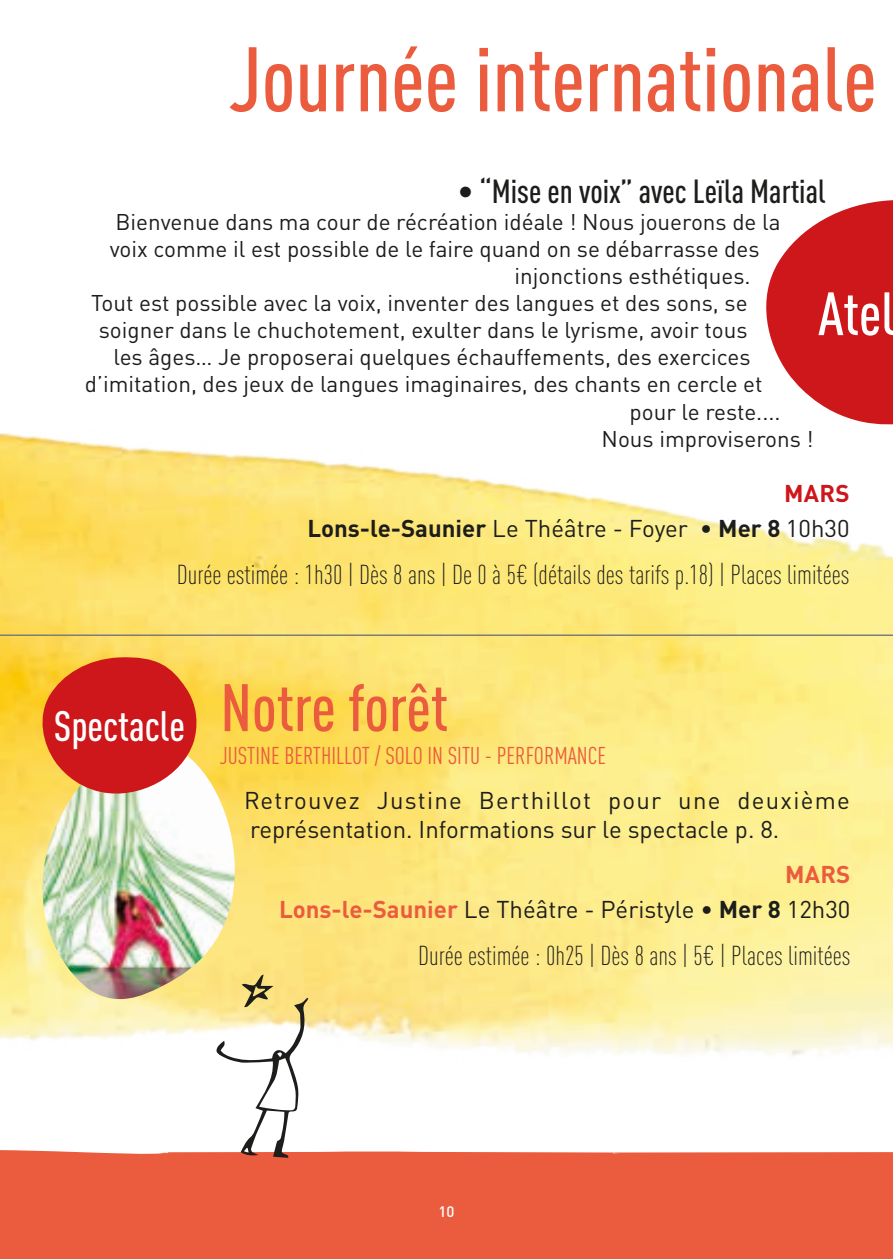
<style>
.page{position:relative;width:893px;height:1259px;background:#fff}
.page>*{position:absolute;margin:0;border:0;box-sizing:border-box;transform-origin:0 0}
.t1{font:500 condensed 90px "DINOT";color:#eb5c3f}
.t2{font:500 condensed 66px "DINOT";color:#eb5c3f}
.t3{font:500 condensed 60px "DINOT";color:#fff}
.t4{font:500 condensed 42px "DINOT";color:#fff}
.t5{font:500 condensed 33px "DINOT";color:#1d1d1b}
.t6{font:300 condensed 27px "DINOT";color:#1d1d1b}
.t7{font:24px/34.8px "DINOT";color:#1d1d1b;text-align:right}
.t8{font:condensed 24px "DINOT";color:#eb5c3f}
.t9{font:22.5px "DINOT";color:#1d1d1b}
.t10{font:500 15px "DINOT";color:#fff}
.s1{font-weight:700;color:#cd171a}
.s2{font-weight:700}
.s3{font-weight:700;color:#eb5c3f}
</style>
<div class="page">
<img style="left:0;top:433px;width:893px;height:623px">
<div style="left:0;top:1150px;width:893px;height:109px;background:#eb5c3f"></div>
<svg style="left:215px;top:974px;width:93px;height:183px"></svg>
<img style="left:39px;top:742px;width:199px;height:257px">
<hr style="left:0;top:634px;width:893px;height:2px;background:#7c7c7c">
<svg style="left:757px;top:200px;width:136px;height:235px"></svg>
<svg style="left:37px;top:656px;width:166px;height:144px;background:#da5437"></svg>
<h1 class="t1" style="left:229px;top:26px;width:649px">Journée internationale</h1>
<h3 class="t5" style="left:458px;top:172px;width:369px">• “Mise en voix” avec Leïla Martial</h3>
<p class="t9" style="left:116px;top:208px;width:666px">Bienvenue dans ma cour de récréation idéale ! Nous jouerons de la</p>
<p class="t9" style="left:110px;top:235px;width:651px">voix comme il est possible de le faire quand on se débarrasse des</p>
<p class="t9" style="left:514px;top:262px;width:238px">injonctions esthétiques.</p>
<p class="t9" style="left:91px;top:289px;width:658px">Tout est possible avec la voix, inventer des langues et des sons, se</p>
<p class="t9" style="left:99px;top:316px;width:650px">soigner dans le chuchotement, exulter dans le lyrisme, avoir tous</p>
<p class="t9" style="left:113px;top:343px;width:639px">les âges… Je proposerai quelques échauffements, des exercices</p>
<p class="t9" style="left:85px;top:370px;width:679px">d’imitation, des jeux de langues imaginaires, des chants en cercle et</p>
<p class="t9" style="left:629px;top:397px;width:153px">pour le reste....</p>
<p class="t9" style="left:601px;top:424px;width:214px">Nous improviserons !</p>
<p class="t7" style="left:307px;top:476px;width:544px"><span class="s1">MARS<br></span><span class="s2">Lons-le-Saunier</span> Le Théâtre - Foyer • <span class="s2">Mer 8</span> 10h30</p>
<p class="t6" style="left:177px;top:559px;width:674px">Durée estimée : 1h30 | Dès 8 ans | De 0 à 5€ (détails des tarifs p.18) | Places limitées</p>
<h3 class="t3" style="left:818px;top:278px;width:78px">Atel</h3>
<h3 class="t4" style="left:54px;top:701px;width:133px">Spectacle</h3>
<h2 class="t2" style="left:220px;top:668px;width:229px">Notre forêt</h2>
<p class="t8" style="left:220px;top:741px;width:388px">JUSTINE BERTHILLOT / SOLO IN SITU - PERFORMANCE</p>
<p class="t7" style="left:244px;top:785px;width:607px;line-height:28.8px;text-align:left">Retrouvez Justine Berthillot pour une deuxième représentation. Informations sur le spectacle p. 8.</p>
<p class="t7" style="left:279px;top:856px;width:573px"><span class="s3">MARS<br>Lons-le-Saunier</span> Le Théâtre - Péristyle • <span class="s2">Mer 8</span> 12h30</p>
<p class="t6" style="left:418px;top:939px;width:434px">Durée estimée : 0h25 | Dès 8 ans | 5€ | Places limitées</p>
<p class="t10" style="left:438px;top:1201px;width:17px">10</p>
</div>
